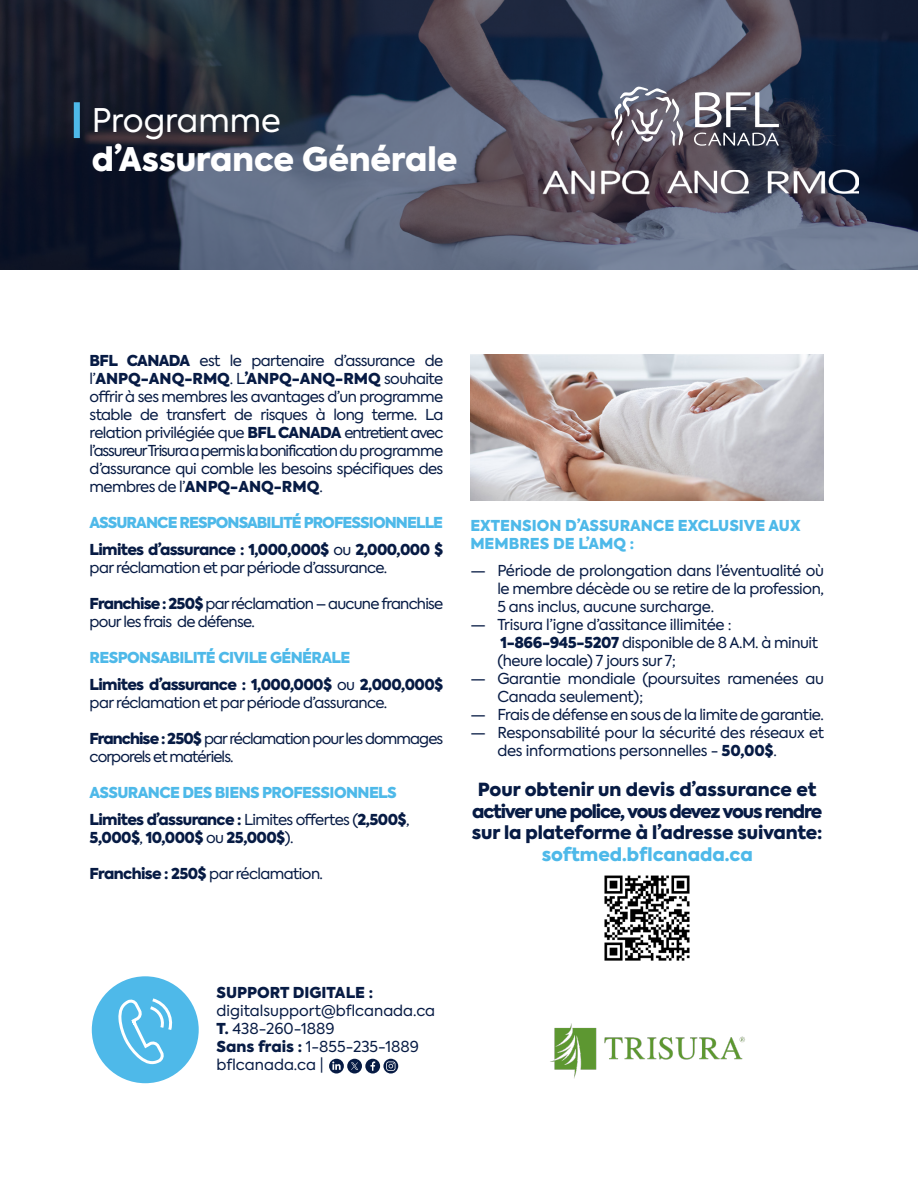
<style>
.page{position:relative;width:918px;height:1188px;background:#fff}
.page>*{position:absolute;margin:0;border:0;box-sizing:border-box;transform-origin:0 0}
.t1{font:900 32.4px/38.8px "Axiforma";color:#fff}
.t2{font:900 18px/21.6px "Axiforma";letter-spacing:-.015em;color:#071b44;text-align:center}
.t3{font:900 18px "Axiforma";color:#4eb9e9}
.t4{font:15px/18px "Axiforma";letter-spacing:-.03em;color:#071b44}
.t5{font:900 15px/27px "Axiforma";letter-spacing:-.04em;color:#4eb9e9}
.t6{font:15px "Axiforma";color:#071b44}
.t7{font:15px/18px "Axiforma";letter-spacing:-.05em;color:#071b44}
.t8{font:15px/18px "Axiforma";letter-spacing:-.06em;color:#071b44}
.t9{font:900 15px/18px "Axiforma";color:#4eb9e9}
.t10{font:900 15px "Axiforma";letter-spacing:-.06em;color:#4eb9e9}
.t11{font:900 15px "Axiforma";letter-spacing:-.04em;color:#071b44}
.t12{font:900 15px "Axiforma";color:#071b44}
.s1{font-weight:400}
.s2{font-weight:900}
.s3{color:#071b44}
.s4{font-weight:400;color:#071b44}
</style>
<div class="page">
<svg style="left:0;top:0;width:918px;height:270px;background:#3b4255"></svg>
<svg style="left:74px;top:102px;width:6px;height:36px"></svg>
<svg style="left:611px;top:87px;width:72px;height:59px;background:#817d89"></svg>
<svg style="left:695px;top:92px;width:84px;height:35px"></svg>
<svg style="left:694px;top:133px;width:85px;height:13px"></svg>
<img style="left:542px;top:167px;width:110px;height:36px">
<img style="left:761px;top:166px;width:98px;height:31px">
<img style="left:664px;top:170px;width:98px;height:32px">
<img style="left:470px;top:354px;width:353px;height:146px">
<img style="left:550px;top:1023px;width:195px;height:56px">
<div style="left:92px;top:976px;width:107px;height:107px;background:#4eb9e9;border-radius:50%"></div>
<svg style="left:118px;top:998px;width:55px;height:67px"></svg>
<svg style="left:329px;top:1059px;width:69px;height:15px"></svg>
<img style="left:604px;top:875px;width:86px;height:86px">
<p class="t1" style="left:92px;top:101px;width:367px"><span class="s1">Programme </span>d’Assurance Générale</p>
<p class="t4" style="left:90px;top:352px;width:355px;text-align:justify"><span class="s2">BFL CANADA</span> est le partenaire d’assurance de l’<span class="s2">ANPQ-ANQ-RMQ</span>. L<span class="s2">’ANPQ-ANQ-RMQ</span> souhaite offrir à ses membres les avantages d’un programme stable de transfert de risques à long terme. La relation privilégiée que <span class="s2">BFL CANADA</span> entretient avec l’assureur Trisura a permis la bonification du programme d’assurance qui comble les besoins spécifiques des membres de l’<span class="s2">ANPQ-ANQ-RMQ</span>.</p>
<p class="t10" style="left:90px;top:512px;width:355px">ASSURANCE RESPONSABILITÉ PROFESSIONNELLE</p>
<p class="t4" style="left:90px;top:541px;width:355px"><span class="s2">Limites d’assurance : 1,000,000$</span> ou <span class="s2">2,000,000 $ </span>par réclamation et par période d’assurance.</p>
<p class="t7" style="left:90px;top:595px;width:355px"><span class="s2">Franchise : 250$</span> par réclamation – aucune franchise pour les frais de défense.</p>
<p class="t5" style="left:90px;top:644px;width:262px">RESPONSABILITÉ CIVILE GÉNÉRALE</p>
<p class="t4" style="left:90px;top:676px;width:355px"><span class="s2">Limites d’assurance : 1,000,000$</span> ou <span class="s2">2,000,000$ </span>par réclamation et par période d’assurance.</p>
<p class="t8" style="left:90px;top:730px;width:355px"><span class="s2">Franchise : 250$</span> par réclamation pour les dommages corporels et matériels.</p>
<p class="t5" style="left:90px;top:779px;width:322px">ASSURANCE DES BIENS PROFESSIONNELS<br><span class="s3">Limites d’assurance :</span> <span class="s4">Limites offertes (</span><span class="s3">2,500$</span><span class="s4">,</span></p>
<p class="t11" style="left:90px;top:827px;width:205px">5,000$<span class="s1">,</span> 10,000$ <span class="s1">ou</span> 25,000$<span class="s1">).</span></p>
<p class="t4" style="left:90px;top:865px;width:235px"><span class="s2">Franchise : 250$</span> par réclamation.</p>
<p class="t9" style="left:470px;top:517px;width:332px">EXTENSION D’ASSURANCE EXCLUSIVE AUX<br>MEMBRES DE L’AMQ :</p>
<p class="t4" style="left:497px;top:562px;width:328px;text-align:justify;text-indent:-27px">— Période de prolongation dans l’éventualité où le membre décède ou se retire de la profession, 5 ans inclus, aucune surcharge.</p>
<p class="t4" style="left:470px;top:616px;width:263px">— Trisura l’igne d’assitance illimitée :</p>
<p class="t4" style="left:497px;top:634px;width:322px"><span class="s2">1-866-945-5207</span> disponible de 8 A.M. à minuit (heure locale) 7 jours sur 7;</p>
<p class="t4" style="left:497px;top:670px;width:328px;text-indent:-27px">— Garantie mondiale (poursuites ramenées au<br>Canada seulement);</p>
<p class="t4" style="left:470px;top:706px;width:355px">— Frais de défense en sous de la limite de garantie.</p>
<p class="t4" style="left:497px;top:724px;width:328px;text-indent:-27px">— Responsabilité pour la sécurité des réseaux et des informations personnelles - <span class="s2">50,00$</span>.</p>
<p class="t2" style="left:472px;top:779px;width:352px">Pour obtenir un devis d’assurance et activer une police, vous devez vous rendre sur la plateforme à l’adresse suivante:</p>
<p class="t3" style="left:542px;top:841px;width:212px">softmed.bflcanada.ca</p>
<p class="t12" style="left:217px;top:982px;width:158px">SUPPORT DIGITALE :</p>
<p class="t6" style="left:217px;top:1001px;width:220px">digitalsupport@bflcanada.ca</p>
<p class="t6" style="left:217px;top:1019px;width:120px"><span class="s2">T.</span> 438-260-1889</p>
<p class="t6" style="left:217px;top:1037px;width:204px"><span class="s2">Sans frais :</span> 1-855-235-1889</p>
<p class="t6" style="left:217px;top:1055px;width:109px">bflcanada.ca |</p>
</div>
